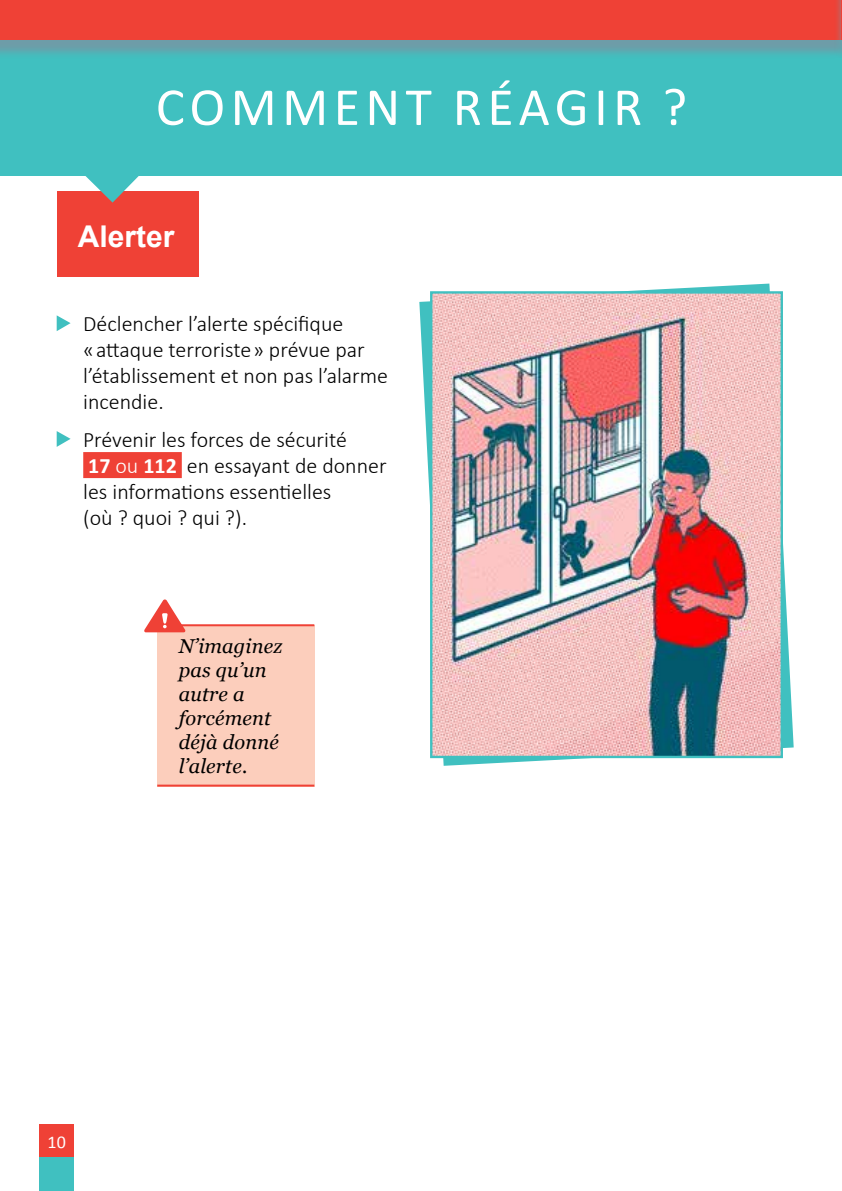
<style>
.page{position:relative;width:842px;height:1191px;background:#fff}
.page>*{position:absolute;margin:0;border:0;box-sizing:border-box;transform-origin:0 0}
.t1{font:54px "Calibri";letter-spacing:.1em;color:#fff}
.t2{font:700 30px "Arial";color:#fff}
.t3{font:300 22px/26px "Calibri";color:#000}
.t4{font:italic 20px/24px "Georgia";letter-spacing:.01em;color:#000}
.t5{font:18px "Calibri";color:#fff}
.s1{font-weight:700;color:#fff}
.s2{color:#fff}
</style>
<div class="page">
<div style="left:40px;top:1124px;width:34px;height:33px;background:#ef4136"></div>
<div style="left:40px;top:1157px;width:34px;height:34px;background:#40c0c0"></div>
<div style="left:0;top:0;width:842px;height:176px;background:#40c0c0"></div>
<div style="left:0;top:0;width:842px;height:59px;background:#7a94a2;opacity:.8"></div>
<div style="left:0;top:0;width:842px;height:40px;background:#ef4136"></div>
<div style="left:57px;top:191px;width:141px;height:85px;background:#ef4136"></div>
<div style="left:83px;top:452px;width:99px;height:26px;background:#ef4136"></div>
<svg style="left:57px;top:315px;width:14px;height:16px"></svg>
<svg style="left:57px;top:431px;width:14px;height:16px"></svg>
<svg style="left:85px;top:176px;width:54px;height:27px"></svg>
<svg style="left:419px;top:283px;width:375px;height:483px"></svg>
<img style="left:433px;top:294px;width:347px;height:461px">
<div style="left:430px;top:291px;width:353px;height:467px;border:2px solid #40c0c0"></div>
<div style="left:157px;top:625px;width:157px;height:161px;background:#fccebc"></div>
<hr style="left:157px;top:624px;width:157px;height:2px;background:#ef4136">
<hr style="left:157px;top:784px;width:157px;height:2px;background:#ef4136">
<svg style="left:144px;top:599px;width:42px;height:33px"></svg>
<div style="left:834px;top:0;width:8px;height:59px;background:#7a94a2;opacity:.8"></div>
<h1 class="t1" style="left:156px;top:73px;width:533px">COMM ENT RÉAGIR ?</h1>
<h2 class="t2" style="left:78px;top:216px;width:98px">Alerter</h2>
<p class="t3" style="left:83px;top:311px;width:306px">Déclencher l’alerte spécifique<br>« attaque terroriste » prévue par l’établissement et non pas l’alarme incendie.</p>
<p class="t3" style="left:83px;top:426px;width:305px">Prévenir les forces de sécurité<br><span class="s1">17</span> <span class="s2">ou</span> <span class="s1">112</span> en essayant de donner les informations essentielles<br>(où ? quoi ? qui ?).</p>
<p class="t4" style="left:179px;top:633px;width:105px">N’imaginez pas qu’un autre a forcément déjà donné l’alerte.</p>
<p class="t5" style="left:48px;top:1130px;width:20px">10</p>
</div>
